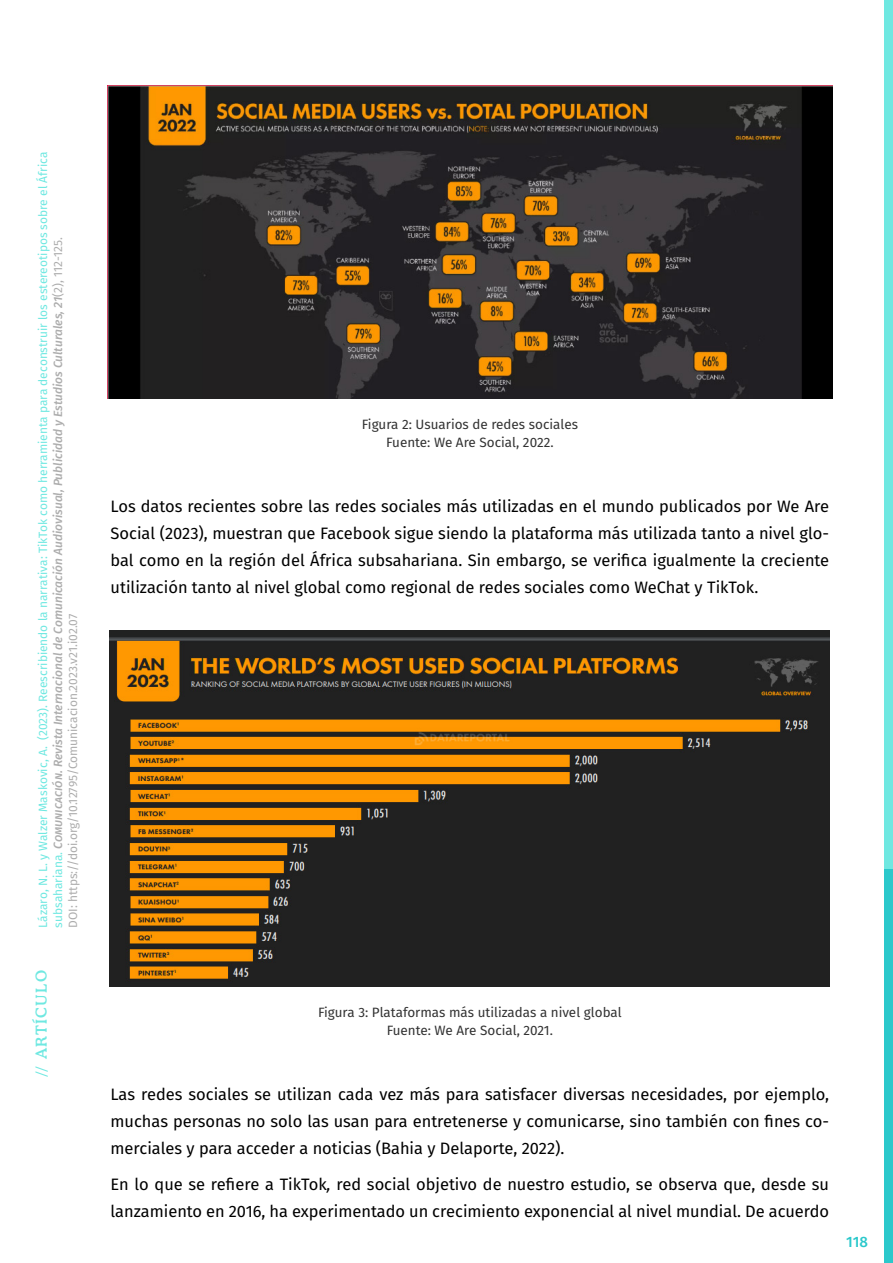
<style>
.page{position:relative;width:893px;height:1263px;background:#fff}
.page>*{position:absolute;margin:0;border:0;box-sizing:border-box;transform-origin:0 0}
.Cuerpo{font:16.5px/27px "Fira Sans";color:#000;text-align:justify}
.t1{font:500 15px "Cooper BT";letter-spacing:.1em;color:#6fe8e1}
.t2{font:500 15px "Fira Sans";color:#2bc8cb}
.Pie_de_fotos{font:13.5px/18px "Fira Sans";color:#333;text-align:center}
.t3{font:12px/15px "Fira Sans";color:#6fe8e1}
.s1{font-weight:500;font-style:italic;color:#adadad}
.s2{color:#adadad}
.s3{font-style:italic}
</style>
<div class="page">
<div style="left:884px;top:868px;width:9px;height:395px;background:#2bc8cb"></div>
<div style="left:884px;top:0;width:9px;height:868px;background:#6fe8e1"></div>
<img style="left:108px;top:85px;width:724px;height:313px">
<img style="left:110px;top:630px;width:720px;height:356px">
<p class="t3" style="left:35px;top:927px;width:777px;rotate:-90deg">Lázaro, N. L. y Walzer Maskovic, A. (2023). Reescribiendo la narrativa: TikTok como herramienta para deconstruir los estereotipos sobre el África subsahariana. <span class="s1">Comunicación. Revista Internacional de Comunicación Audiovisual, Publicidad y Estudios Culturales, 21</span><span class="s2">(2), 112-125.<br>DOI: https://doi.org/10.12795/Comunicacion.2023.v21.i02.07</span></p>
<p class="t1" style="left:32px;top:1076px;width:108px;rotate:-90deg">// ARTÍCULO</p>
<p class="Pie_de_fotos" style="left:362px;top:415px;width:218px">Figura 2: Usuarios de redes sociales<br>Fuente: We Are Social, 2022.</p>
<p class="Cuerpo" style="left:111px;top:492px;width:720px">Los datos recientes sobre las redes sociales más utilizadas en el mundo publicados por We Are Social (2023), muestran que Facebook sigue siendo la plataforma más utilizada tanto a nivel glo&shy;bal como en la región del África subsahariana. Sin embargo, se verifica igualmente la creciente utilización tanto al nivel global como regional de redes sociales como WeChat y TikTok.</p>
<p class="Pie_de_fotos" style="left:318px;top:1003px;width:305px">Figura 3: Plataformas más utilizadas a nivel global<br>Fuente: We Are Social, 2021.</p>
<p class="Cuerpo" style="left:111px;top:1080px;width:720px">Las redes sociales se utilizan cada vez más para satisfacer diversas necesidades, por ejemplo, muchas personas no solo las usan para entretenerse y comunicarse, sino también con fines co&shy;merciales y para acceder a noticias (Bahia y Delaporte, 2022).</p>
<p class="Cuerpo" style="left:111px;top:1170px;width:720px">En lo que se refiere a TikTok<span class="s3">,</span> red social objetivo de nuestro estudio, se observa que, desde su lanzamiento en 2016, ha experimentado un crecimiento exponencial al nivel mundial. De acuerdo</p>
<p class="t2" style="left:846px;top:1230px;width:23px">118</p>
</div>
